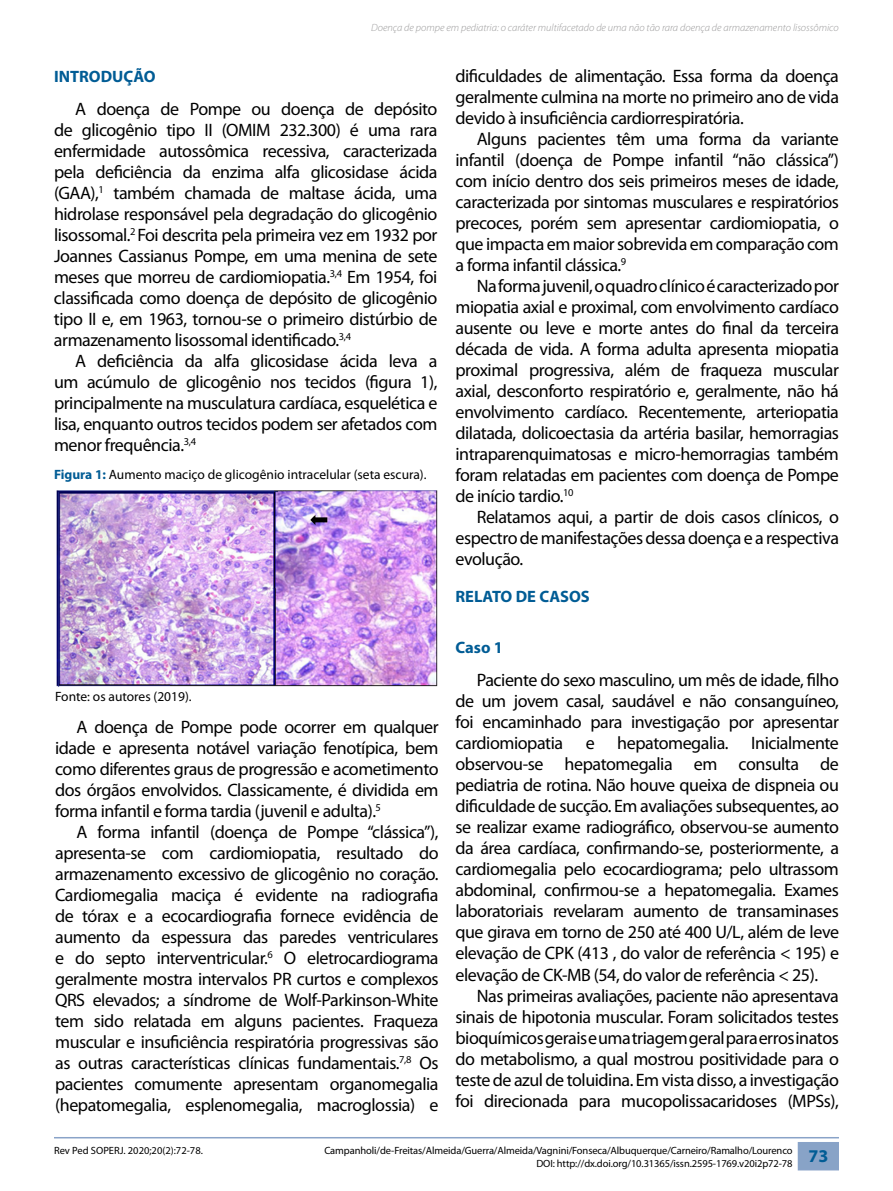
<style>
.page{position:relative;width:893px;height:1191px;background:#fff}
.page>*{position:absolute;margin:0;border:0;box-sizing:border-box;transform-origin:0 0}
.t1{font:18px/21px "Myriad Pro";letter-spacing:-.025em;color:#000;text-align:justify}
.t2{font:700 16.5px "Myriad Pro";color:#015c95}
.t3{font:13.5px "Myriad Pro";color:#000}
.t4{font:10.5px/12.6px "Myriad Pro";letter-spacing:-.01em;color:#000}
.t5{font:italic 300 10.5px "Myriad Pro";color:#9a999a}
.s1{font-weight:700;color:#015c95}
</style>
<div class="page">
<hr style="left:54px;top:1137px;width:785px;height:1px;background:#89a3c8">
<div style="left:798px;top:1142px;width:41px;height:28px;background:#88a3c7"></div>
<img style="left:56px;top:490px;width:382px;height:197px">
<p class="t5" style="left:371px;top:21px;width:469px">Doença de pompe em pediatria: o caráter multifacetado de uma não tão rara doença de armazenamento lisossômico</p>
<p class="t2" style="left:54px;top:65px;width:103px">INTRODUÇÃO</p>
<p class="t1" style="left:54px;top:98px;width:385px;text-indent:21px">A doença de Pompe ou doença de depósito de glicogênio tipo II (OMIM 232.300) é uma rara enfermidade autossômica recessiva, caracterizada pela deficiência da enzima alfa glicosidase ácida (GAA),<sup>1</sup> também chamada de maltase ácida, uma hidrolase responsável pela degradação do glicogênio lisossomal.<sup>2</sup> Foi descrita pela primeira vez em 1932 por Joannes Cassianus Pompe, em uma menina de sete meses que morreu de cardiomiopatia.<sup>3,4</sup> Em 1954, foi classificada como doença de depósito de glicogênio tipo II e, em 1963, tornou-se o primeiro distúrbio de armazenamento lisossomal identificado.<sup>3,4</sup></p>
<p class="t1" style="left:54px;top:350px;width:385px;text-indent:21px">A deficiência da alfa glicosidase ácida leva a um acúmulo de glicogênio nos tecidos (figura 1), principalmente na musculatura cardíaca, esquelética e lisa, enquanto outros tecidos podem ser afetados com menor frequência.<sup>3,4</sup></p>
<p class="t3" style="left:54px;top:466px;width:374px"><span class="s1">Figura 1:</span> Aumento maciço de glicogênio intracelular (seta escura).</p>
<p class="t3" style="left:55px;top:688px;width:138px">Fonte: os autores (2019).</p>
<p class="t1" style="left:55px;top:716px;width:385px;text-indent:21px">A doença de Pompe pode ocorrer em qualquer idade e apresenta notável variação fenotípica, bem como diferentes graus de progressão e acometimento dos órgãos envolvidos. Classicamente, é dividida em forma infantil e forma tardia (juvenil e adulta).<sup>5</sup></p>
<p class="t1" style="left:55px;top:821px;width:385px;text-indent:21px">A forma infantil (doença de Pompe “clássica”), apresenta-se com cardiomiopatia, resultado do armazenamento excessivo de glicogênio no coração.<br>Cardiomegalia maciça é evidente na radiografia de tórax e a ecocardiografia fornece evidência de aumento da espessura das paredes ventriculares e do septo interventricular.<sup>6</sup> O eletrocardiograma geralmente mostra intervalos PR curtos e complexos QRS elevados; a síndrome de Wolf-Parkinson-White tem sido relatada em alguns pacientes. Fraqueza muscular e insuficiência respiratória progressivas são as outras características clínicas fundamentais.<sup>7,8</sup> Os pacientes comumente apresentam organomegalia (hepatomegalia, esplenomegalia, macroglossia) e</p>
<p class="t1" style="left:455px;top:65px;width:385px">dificuldades de alimentação. Essa forma da doença geralmente culmina na morte no primeiro ano de vida devido à insuficiência cardiorrespiratória.</p>
<p class="t1" style="left:455px;top:128px;width:385px;text-indent:21px">Alguns pacientes têm uma forma da variante infantil (doença de Pompe infantil “não clássica”) com início dentro dos seis primeiros meses de idade, caracterizada por sintomas musculares e respiratórios precoces, porém sem apresentar cardiomiopatia, o que impacta em maior sobrevida em comparação com a forma infantil clássica.<sup>9</sup></p>
<p class="t1" style="left:455px;top:275px;width:385px;text-indent:21px">Na forma juvenil, o quadro clínico é caracterizado por miopatia axial e proximal, com envolvimento cardíaco ausente ou leve e morte antes do final da terceira década de vida. A forma adulta apresenta miopatia proximal progressiva, além de fraqueza muscular axial, desconforto respiratório e, geralmente, não há envolvimento cardíaco. Recentemente, arteriopatia dilatada, dolicoectasia da artéria basilar, hemorragias intraparenquimatosas e micro-hemorragias também foram relatadas em pacientes com doença de Pompe de início tardio.<sup>10</sup></p>
<p class="t1" style="left:455px;top:506px;width:385px;text-indent:21px">Relatamos aqui, a partir de dois casos clínicos, o espectro de manifestações dessa doença e a respectiva evolução.</p>
<p class="t2" style="left:455px;top:586px;width:136px">RELATO DE CASOS</p>
<p class="t2" style="left:455px;top:636px;width:49px">Caso 1</p>
<p class="t1" style="left:455px;top:669px;width:385px;text-indent:21px">Paciente do sexo masculino, um mês de idade, filho de um jovem casal, saudável e não consanguíneo, foi encaminhado para investigação por apresentar cardiomiopatia</p>
<p class="t1" style="left:455px;top:732px;width:385px;text-indent:296px">Inicialmente observou-se hepatomegalia em consulta de pediatria de rotina. Não houve queixa de dispneia ou dificuldade de sucção. Em avaliações subsequentes, ao se realizar exame radiográfico, observou-se aumento da área cardíaca, confirmando-se, posteriormente, a cardiomegalia pelo ecocardiograma; pelo ultrassom abdominal, confirmou-se a hepatomegalia. Exames laboratoriais revelaram aumento de transaminases que girava em torno de 250 até 400 U/L, além de leve elevação de CPK (413 , do valor de referência &lt; 195) e elevação de CK-MB (54, do valor de referência &lt; 25).</p>
<p class="t1" style="left:455px;top:984px;width:385px;text-indent:21px">Nas primeiras avaliações, paciente não apresentava sinais de hipotonia muscular. Foram solicitados testes bioquímicos gerais e uma triagem geral para erros inatos do metabolismo, a qual mostrou positividade para o teste de azul de toluidina. Em vista disso, a investigação foi direcionada para mucopolissacaridoses (MPSs),</p>
<p class="t1" style="left:586px;top:732px;width:11px">e</p>
<p class="t1" style="left:617px;top:732px;width:113px">hepatomegalia.</p>
<p class="t4" style="left:54px;top:1143px;width:150px">Rev Ped SOPERJ. 2020;20(2):72-78.</p>
<p class="t4" style="left:536px;top:1144px;width:293px;text-indent:-212px">Campanholi/de-Freitas/Almeida/Guerra/Almeida/Vagnini/Fonseca/Albuquerque/Carneiro/Ramalho/Lourenco<br>DOI: http://dx.doi.org/10.31365/issn.2595-1769.v20i2p72-78 <sup>73</sup></p>
</div>
